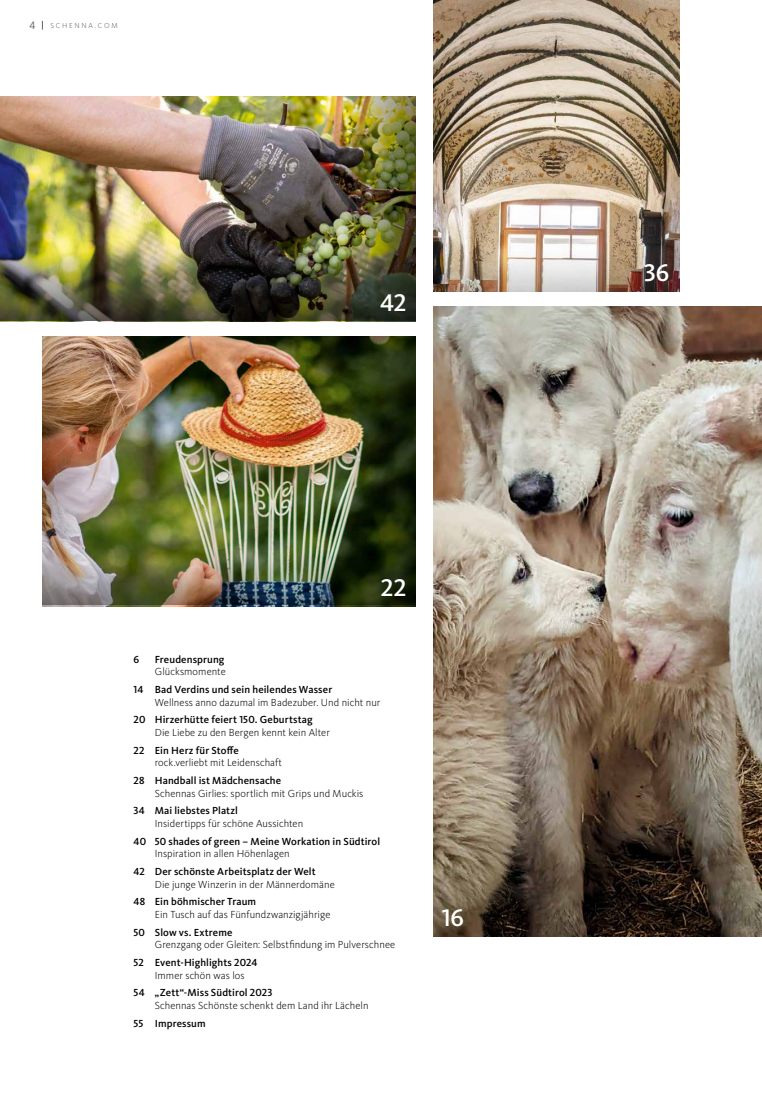
<style>
.page{position:relative;width:762px;height:1099px;background:#fff}
.page>*{position:absolute;margin:0;border:0;box-sizing:border-box;transform-origin:0 0}
.t1{font:500 25px "Kievit OT";letter-spacing:-.01em;color:#fff}
.t2{font:11.25px "Kievit OT";color:#636362}
.t3{font:300 10.62px "Kievit OT";letter-spacing:.005em;color:#000}
.t4{font:500 10.62px "Kievit OT";letter-spacing:.01em;color:#000}
.t5{font:300 7.5px "Kievit OT";letter-spacing:.23em;color:#636362}
</style>
<div class="page">
<img style="left:434px;top:0;width:245px;height:250px">
<img style="left:84px;top:336px;width:286px;height:270px">
<img style="left:0;top:96px;width:335px;height:155px">
<img style="left:434px;top:250px;width:245px;height:41px">
<img style="left:0;top:251px;width:335px;height:70px">
<img style="left:335px;top:96px;width:81px;height:225px">
<svg style="left:370px;top:336px;width:46px;height:270px;background:#1c270a"></svg>
<img style="left:43px;top:336px;width:41px;height:270px">
<img style="left:42px;top:548px;width:374px;height:57px">
<img style="left:434px;top:306px;width:328px;height:630px">
<p class="t2" style="left:29px;top:19px;width:7px">4</p>
<p class="t5" style="left:50px;top:22px;width:69px">SCHENNA.COM</p>
<h1 class="t1" style="left:380px;top:288px;width:28px">42</h1>
<h1 class="t1" style="left:381px;top:573px;width:27px">22</h1>
<p class="t4" style="left:133px;top:653px;width:7px">6</p>
<p class="t4" style="left:155px;top:653px;width:71px">Freudensprung</p>
<p class="t3" style="left:155px;top:666px;width:73px">Glücksmomente</p>
<p class="t4" style="left:133px;top:683px;width:200px">14 Bad Verdins und sein heilendes Wasser</p>
<p class="t3" style="left:155px;top:696px;width:227px">Wellness anno dazumal im Badezuber. Und nicht nur</p>
<p class="t4" style="left:133px;top:713px;width:181px">20 Hirzerhütte feiert 150. Geburtstag</p>
<p class="t3" style="left:155px;top:726px;width:176px">Die Liebe zu den Bergen kennt kein Alter</p>
<p class="t4" style="left:133px;top:744px;width:107px">22 Ein Herz für Stoffe</p>
<p class="t3" style="left:155px;top:757px;width:129px">rock.verliebt mit Leidenschaft</p>
<p class="t4" style="left:133px;top:774px;width:149px">28 Handball ist Mädchensache</p>
<p class="t3" style="left:155px;top:787px;width:210px">Schennas Girlies: sportlich mit Grips und Muckis</p>
<p class="t4" style="left:133px;top:804px;width:106px">34 Mai liebstes Platzl</p>
<p class="t3" style="left:155px;top:817px;width:150px">Insidertipps für schöne Aussichten</p>
<p class="t4" style="left:133px;top:835px;width:248px">40 50 shades of green – Meine Workation in Südtirol</p>
<p class="t3" style="left:155px;top:847px;width:136px">Inspiration in allen Höhenlagen</p>
<p class="t4" style="left:133px;top:865px;width:184px">42 Der schönste Arbeitsplatz der Welt</p>
<p class="t3" style="left:155px;top:878px;width:181px">Die junge Winzerin in der Männerdomäne</p>
<p class="t4" style="left:133px;top:895px;width:124px">48 Ein böhmischer Traum</p>
<p class="t3" style="left:155px;top:908px;width:177px">Ein Tusch auf das Fünfundzwanzigjährige</p>
<p class="t4" style="left:133px;top:926px;width:101px">50 Slow vs. Extreme</p>
<p class="t3" style="left:155px;top:938px;width:242px">Grenzgang oder Gleiten: Selbstfindung im Pulverschnee</p>
<p class="t4" style="left:133px;top:956px;width:126px">52 Event-Highlights 2024</p>
<p class="t3" style="left:155px;top:969px;width:91px">Immer schön was los</p>
<p class="t4" style="left:133px;top:986px;width:141px">54 „Zett“-Miss Südtirol 2023</p>
<p class="t3" style="left:155px;top:999px;width:215px">Schennas Schönste schenkt dem Land ihr Lächeln</p>
<p class="t4" style="left:133px;top:1017px;width:74px">55 Impressum</p>
<h1 class="t1" style="left:442px;top:903px;width:24px">16</h1>
<h1 class="t1" style="left:644px;top:258px;width:27px">36</h1>
</div>
